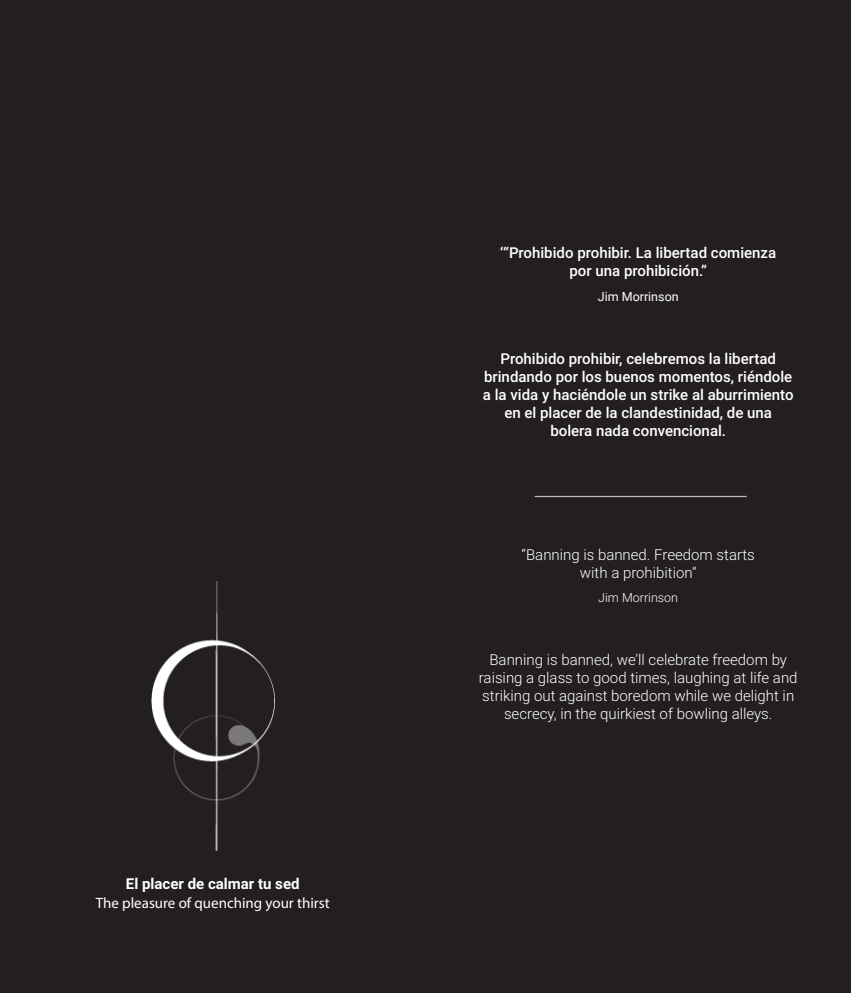
<style>
.page{position:relative;width:851px;height:993px;background:#fff}
.page>*{position:absolute;margin:0;border:0;box-sizing:border-box;transform-origin:0 0}
.t1{font:500 15px/18px "Roboto";color:#fff;text-align:center}
.t2{font:300 15px/18px "Roboto";color:#fff;text-align:center}
.t3{font:15px "Myriad Pro";color:#fff}
.t4{font:700 15px "Roboto";color:#fff}
.t5{font:12.5px "Roboto";color:#fff}
.t6{font:300 12.5px "Roboto";color:#fff}
</style>
<div class="page">
<div style="left:0;top:0;width:425px;height:992px;background:#231f20"></div>
<div style="left:425px;top:0;width:425px;height:992px;background:#231f20"></div>
<hr style="left:534px;top:495px;width:212px;height:2px;background:#fff">
<img style="left:151px;top:581px;width:123px;height:268px">
<p class="t4" style="left:126px;top:872px;width:175px">El placer de calmar tu sed</p>
<p class="t3" style="left:96px;top:893px;width:235px">The pleasure of quenching your thirst</p>
<p class="t1" style="left:500px;top:243px;width:277px">‘“Prohibido prohibir. La libertad comienza por una prohibición.”</p>
<p class="t5" style="left:597px;top:288px;width:82px">Jim Morrinson</p>
<p class="t1" style="left:483px;top:349px;width:312px">Prohibido prohibir, celebremos la libertad brindando por los buenos momentos, riéndole a la vida y haciéndole un strike al aburrimiento en el placer de la clandestinidad, de una bolera nada convencional.</p>
<p class="t2" style="left:521px;top:544px;width:235px">“Banning is banned. Freedom starts with a prohibition”</p>
<p class="t6" style="left:598px;top:588px;width:81px">Jim Morrinson</p>
<p class="t2" style="left:479px;top:649px;width:320px">Banning is banned, we’ll celebrate freedom by raising a glass to good times, laughing at life and striking out against boredom while we delight in secrecy, in the quirkiest of bowling alleys.</p>
</div>
